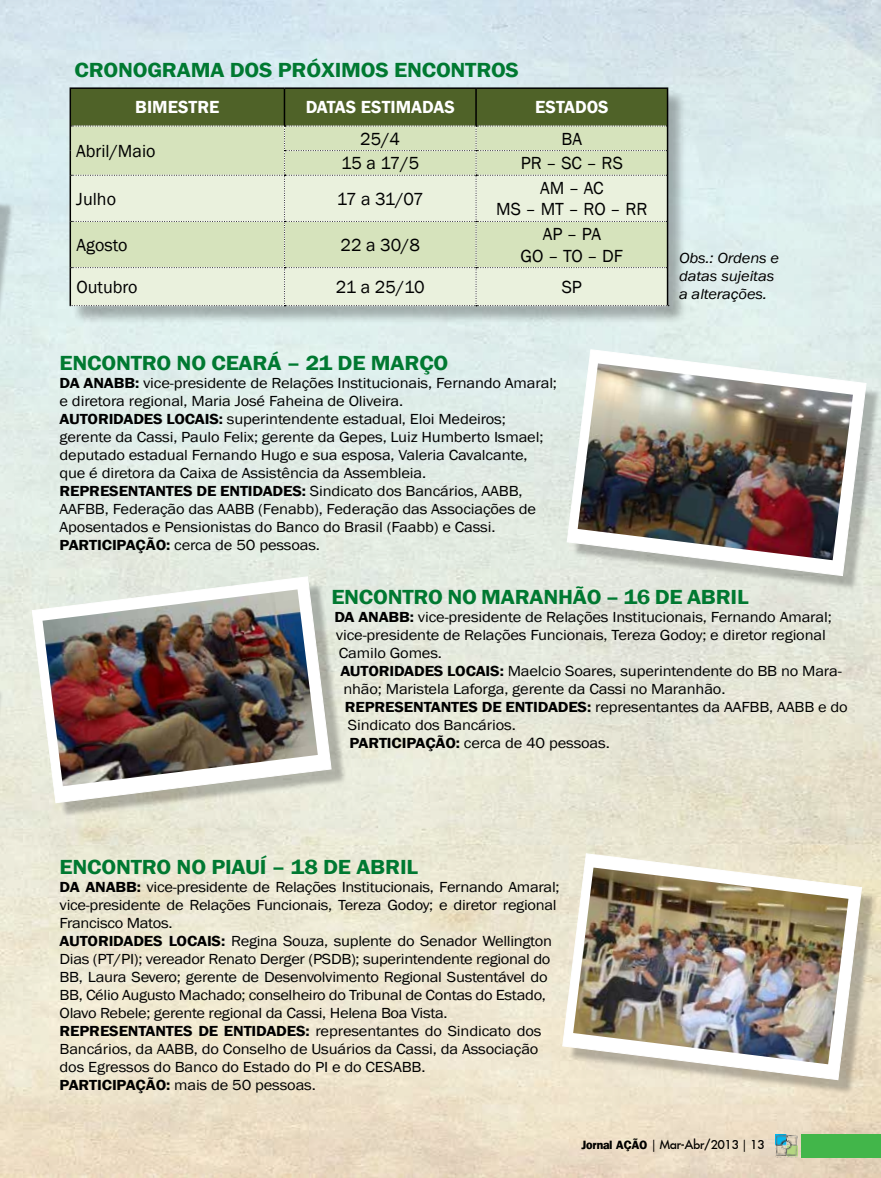
<style>
.page{position:relative;width:881px;height:1178px;background:#fff}
.page>*{position:absolute;margin:0;border:0;box-sizing:border-box;transform-origin:0 0}
.t1{font:600 21px "Franklin Gothic";letter-spacing:-.01em;color:#007931;scale:1.1 1}
.t2{font:18px/21.6px "Franklin Gothic";color:#000;text-align:center}
.t3{font:600 18px "Franklin Gothic";color:#fff}
.t4{font:15px/18px "Franklin Gothic";letter-spacing:-.01em;color:#000;scale:1.1 1}
.t5{font:italic 15px/18px "Franklin Gothic";letter-spacing:-.01em;color:#000;scale:1.1 1}
.t6{font:12px "Fujiyama 2 Plain";color:#000}
.s1{font-weight:600}
.s2{font-family:"Frankfurt";font-weight:700}
.s3{font-family:"Aldine 401 BT Roman A"}
</style>
<div class="page">
<img style="left:0;top:0;width:880px;height:1178px">
<div style="left:0;top:168px;width:15px;height:236px;background:#000;opacity:.25"></div>
<svg style="left:0;top:161px;width:1px;height:228px"></svg>
<hr style="left:0;top:654px;width:4px;height:236px;background:#e9eada">
<div style="left:573px;top:356px;width:307px;height:235px;background:#000;opacity:.25"></div>
<svg style="left:566px;top:349px;width:300px;height:228px"></svg>
<img style="left:577px;top:363px;width:275px;height:197px">
<div style="left:568px;top:860px;width:308px;height:235px;background:#000;opacity:.25"></div>
<svg style="left:561px;top:853px;width:301px;height:228px"></svg>
<img style="left:573px;top:867px;width:275px;height:197px">
<div style="left:72px;top:90px;width:614px;height:235px;background:#000;opacity:.28"></div>
<hr style="left:69px;top:87px;width:215px;height:2px;background:#000">
<hr style="left:69px;top:89px;width:2px;height:37px;background:#000">
<hr style="left:284px;top:87px;width:192px;height:2px;background:#000">
<hr style="left:476px;top:87px;width:192px;height:2px;background:#000">
<hr style="left:69px;top:126px;width:2px;height:25px;background:#000">
<hr style="left:69px;top:151px;width:2px;height:24px;background:#000">
<hr style="left:69px;top:175px;width:2px;height:46px;background:#000">
<hr style="left:69px;top:221px;width:2px;height:47px;background:#000">
<hr style="left:69px;top:268px;width:2px;height:37px;background:#000">
<svg style="left:70px;top:88px;width:598px;height:218px;background:#c3cfad"></svg>
<img style="left:774px;top:1134px;width:23px;height:23px">
<div style="left:801px;top:1134px;width:79px;height:23px;background:#42b64a"></div>
<div style="left:38px;top:583px;width:308px;height:235px;background:#000;opacity:.25"></div>
<svg style="left:31px;top:576px;width:301px;height:228px"></svg>
<img style="left:42px;top:589px;width:276px;height:197px">
<h1 class="t1" style="left:75px;top:57px;width:41px">CRONO</h1>
<h1 class="t1" style="left:147px;top:57px;width:89px">GRAMA DOS</h1>
<h1 class="t1" style="left:278px;top:57px;width:119px">PRÓXI MOS ENCONT</h1>
<h1 class="t1" style="left:476px;top:57px;width:27px">ROS</h1>
<p class="t3" style="left:135px;top:96px;width:86px">BIMESTRE</p>
<p class="t3" style="left:305px;top:96px;width:151px">DATAS ESTIMADAS</p>
<p class="t3" style="left:535px;top:96px;width:75px">ESTADOS</p>
<p class="t2" style="left:76px;top:141px;width:81px">Abril/Maio</p>
<p class="t2" style="left:360px;top:128px;width:41px">25/4</p>
<p class="t2" style="left:561px;top:128px;width:22px">BA</p>
<p class="t2" style="left:341px;top:153px;width:79px">15 a 17/5</p>
<p class="t2" style="left:520px;top:153px;width:104px">PR – SC – RS</p>
<p class="t2" style="left:76px;top:188px;width:41px">Julho</p>
<p class="t2" style="left:336px;top:188px;width:88px">17 a 31/07</p>
<p class="t2" style="left:496px;top:177px;width:153px">AM – AC<br>MS – MT – RO – RR</p>
<p class="t2" style="left:76px;top:234px;width:53px">Agosto</p>
<p class="t2" style="left:340px;top:234px;width:81px">22 a 30/8</p>
<p class="t2" style="left:520px;top:224px;width:104px">AP – PA<br>GO – TO – DF</p>
<p class="t2" style="left:76px;top:277px;width:63px">Outubro</p>
<p class="t2" style="left:336px;top:277px;width:90px">21 a 25/10</p>
<p class="t2" style="left:561px;top:277px;width:22px">SP</p>
<p class="t5" style="left:678px;top:249px;width:93px">Obs.: Ordens e datas sujeitas a alterações.</p>
<h1 class="t1" style="left:60px;top:350px;width:26px">ENCONT</h1>
<h1 class="t1" style="left:142px;top:350px;width:266px">RO NO CEARÁ – 21 DE MARÇO</h1>
<p class="t4" style="left:60px;top:374px;width:453px"><span class="s1">DA ANABB:</span> vice-presidente de Relações Institucionais, Fernando Amaral; e diretora regional, Maria José Faheina de Oliveira.<br><span class="s1">AUTORIDADES LOCAIS:</span> superintendente estadual, Eloi Medeiros; gerente da Cassi, Paulo Felix; gerente da Gepes, Luiz Humberto Ismael; deputado estadual Fernando Hugo e sua esposa, Valeria Cavalcante, que é diretora da Caixa de Assistência da Assembleia.<br><span class="s1">REPRESENTANTES DE ENTIDADES:</span> Sindicato dos Bancários, AABB, AAFBB, Federação das AABB (Fenabb), Federação das Associações de Aposentados e Pensionistas do Banco do Brasil (Faabb) e Cassi.<br><span class="s1">PARTICIPAÇÃO:</span> cerca de 50 pessoas.</p>
<h1 class="t1" style="left:331px;top:584px;width:26px">ENCONT</h1>
<h1 class="t1" style="left:413px;top:584px;width:120px">RONO MARANHÃO</h1>
<h1 class="t1" style="left:605px;top:584px;width:122px">– 16 DE ABRIL</h1>
<p class="t4" style="left:334px;top:608px;width:453px"><span class="s1">DA ANABB:</span> vice-presidente de Relações Institucionais, Fernando Amaral;</p>
<p class="t4" style="left:336px;top:626px;width:447px">vice-presidente de Relações Funcionais, Tereza Godoy; e diretor regional</p>
<p class="t4" style="left:339px;top:644px;width:95px">Camilo Gomes.</p>
<p class="t4" style="left:340px;top:662px;width:457px"><span class="s1">AUTORIDADES LOCAIS:</span> Maelcio Soares, superintendente do BB no Mara-</p>
<p class="t4" style="left:343px;top:680px;width:349px">nhão; Maristela Laforga, gerente da Cassi no Maranhão.</p>
<p class="t4" style="left:345px;top:698px;width:458px"><span class="s1">REPRESENTANTES DE ENTIDADES:</span> representantes da AAFBB, AABB e do</p>
<p class="t4" style="left:348px;top:716px;width:154px">Sindicato dos Bancários.</p>
<p class="t4" style="left:349px;top:734px;width:238px"><span class="s1">PARTICIPAÇÃO:</span> cerca de 40 pessoas.</p>
<h1 class="t1" style="left:60px;top:854px;width:26px">ENCONT</h1>
<h1 class="t1" style="left:142px;top:854px;width:243px">RO NO PIAUÍ – 18 DE ABRIL</h1>
<p class="t4" style="left:60px;top:878px;width:456px"><span class="s1">DA ANABB:</span> vice-presidente de Relações Institucionais, Fernando Amaral; vice-presidente de Relações Funcionais, Tereza Godoy; e diretor regional Francisco Matos.<br><span class="s1">AUTORIDADES LOCAIS:</span> Regina Souza, suplente do Senador Wellington Dias (PT/PI); vereador Renato Derger (PSDB); superintendente regional do BB, Laura Severo; gerente de Desenvolvimento Regional Sustentável do BB, Célio Augusto Machado; conselheiro do Tribunal de Contas do Estado, Olavo Rebele; gerente regional da Cassi, Helena Boa Vista.<br><span class="s1">REPRESENTANTES DE ENTIDADES:</span> representantes do Sindicato dos Bancários, da AABB, do Conselho de Usuários da Cassi, da Associação dos Egressos do Banco do Estado do PI e do CESABB.<br><span class="s1">PARTICIPAÇÃO:</span> mais de 50 pessoas.</p>
<p class="t6" style="left:581px;top:1137px;width:184px"><span class="s2">Jornal AÇÃO</span> <span class="s3">|</span> Mar-Abr/2013 <span class="s3">|</span> 13</p>
</div>
